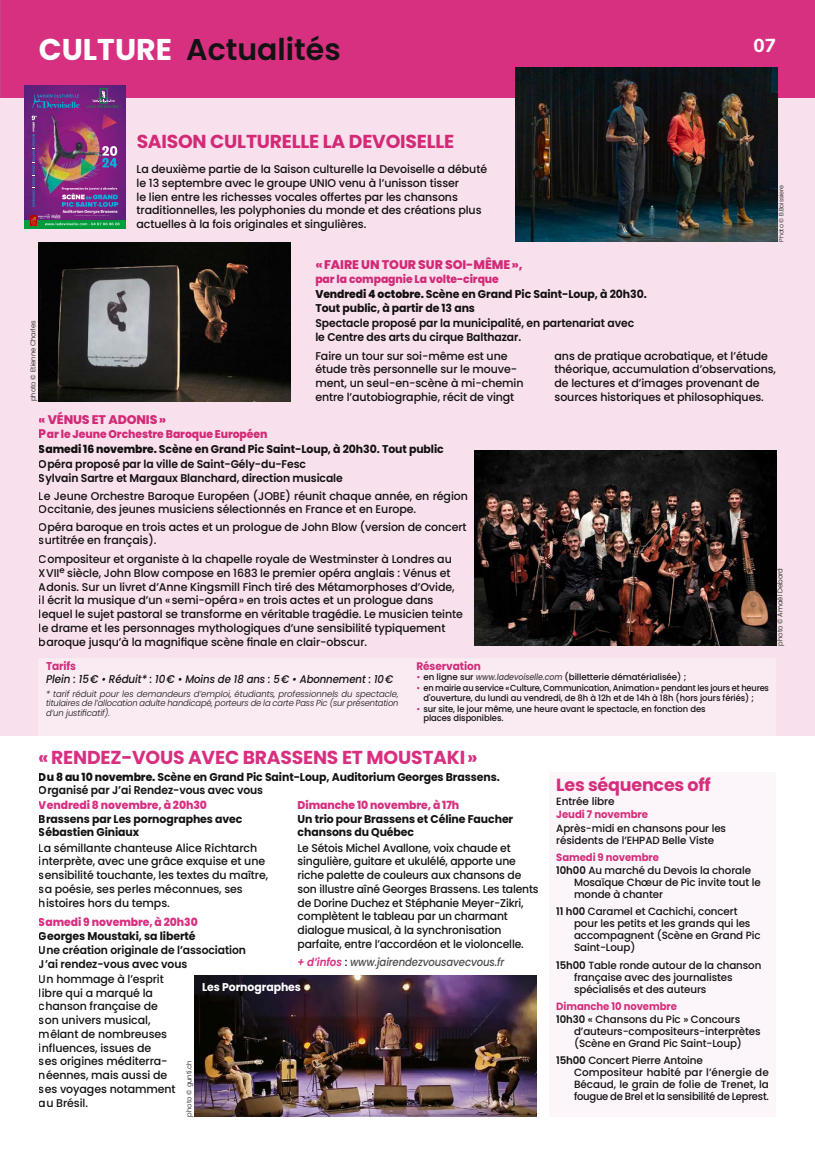
<style>
.page{position:relative;width:815px;height:1152px;background:#fff}
.page>*{position:absolute;margin:0;border:0;box-sizing:border-box;transform-origin:0 0}
.t1{font:600 30px "Poppins";color:#131313}
.t2{font:700 30px "Poppins";color:#fff}
.t3{font:700 18.75px "Poppins";letter-spacing:-.01em;color:#d83081}
.t4{font:800 18.75px "Nunito Sans";color:#fff}
.t5{font:700 17.5px "Poppins";letter-spacing:-.01em;color:#d83081}
.t6{font:800 12.5px "Poppins";letter-spacing:-.01em;color:#d83081}
.t7{font:500 11.25px/13.8px "Poppins";letter-spacing:-.01em;color:#131313}
.t8{font:700 11.25px/15.2px "Poppins";letter-spacing:-.01em;color:#131313}
.t9{font:500 11.25px/13.8px "Poppins";letter-spacing:-.01em;color:#131313;scale:.96 1}
.t10{font:600 11.25px/13.8px "Poppins";letter-spacing:-.01em;color:#131313;scale:.96 1}
.t11{font:800 11.25px "Poppins";letter-spacing:-.01em;color:#d83081;scale:.96 1}
.t12{font:italic 500 11.25px "Poppins";letter-spacing:-.01em;color:#4b4b4a;scale:.9 1}
.t13{font:700 11.25px "Poppins";letter-spacing:-.01em;color:#fff}
.t14{font:700 11.25px "Poppins";letter-spacing:-.015em;color:#d83081;scale:.94 1}
.t15{font:italic 500 11px "Poppins";letter-spacing:-.01em;color:#131313;scale:.92 1}
.t16{font:700 11px "Poppins";letter-spacing:-.01em;color:#d83081;scale:.96 1}
.t17{font:500 10.5px/12px "Poppins";letter-spacing:-.01em;color:#131313}
.t18{font:700 10.5px "Poppins";letter-spacing:-.01em;color:#d83081}
.t19{font:italic 300 8.75px/9.8px "Poppins";letter-spacing:-.015em;color:#131313;text-align:justify}
.t20{font:500 8.75px/9.8px "Poppins";letter-spacing:-.01em;color:#131313;scale:.94 1}
.t21{font:500 8.75px/9.8px "Poppins";letter-spacing:-.01em;color:#131313;scale:.96 1}
.t22{font:500 8.75px "Poppins";letter-spacing:-.01em;color:#131313}
.t23{font:300 6.88px "Poppins";letter-spacing:-.01em;color:#131313}
.t24{font:300 6.25px "Poppins";letter-spacing:-.01em;color:#131313}
.s1{font-weight:800;color:#d83081}
.s2{font-weight:800}
.s3{font-weight:800;font-size:12.5px;color:#d83081}
.s4{font-weight:600}
.s5{color:#d83081}
.s6{font-style:italic;color:#4b4b4a}
.s7{font-size:11.25px}
.s8{font-weight:700;color:#d83081}
.s9{font-weight:600;color:#d83081}
.s10{font-style:normal;color:#131313}
</style>
<div class="page">
<div style="left:0;top:68px;width:815px;height:667px;background:#f8e1ec"></div>
<div style="left:39px;top:658px;width:737px;height:77px;background:#faebf3"></div>
<div style="left:549px;top:772px;width:227px;height:344px;background:#fcf5f9"></div>
<img style="left:39px;top:242px;width:252px;height:159px">
<img style="left:475px;top:450px;width:301px;height:195px">
<img style="left:195px;top:975px;width:341px;height:141px">
<div style="left:0;top:0;width:815px;height:97px;background:#d83081"></div>
<img style="left:25px;top:85px;width:101px;height:135px">
<div style="left:25px;top:220px;width:101px;height:8px;background:#009c3b"></div>
<svg style="left:32px;top:94px;width:48px;height:14px"></svg>
<img style="left:25px;top:116px;width:94px;height:113px">
<svg style="left:87px;top:85px;width:41px;height:23px"></svg>
<img style="left:516px;top:68px;width:261px;height:174px">
<h1 class="t1" style="left:186px;top:32px;width:156px">Actualités</h1>
<h1 class="t2" style="left:39px;top:32px;width:134px">CULTURE</h1>
<h2 class="t4" style="left:753px;top:32px;width:24px">07</h2>
<p class="t23" style="left:29px;top:401px;width:83px;rotate:-90deg">photo © Etienne Charles</p>
<h2 class="t3" style="left:137px;top:131px;width:319px">SAISON CULTURELLE LA DEVOISELLE</h2>
<p class="t7" style="left:137px;top:162px;width:352px">La deuxième partie de la Saison culturelle la Devoiselle a débuté le 13 septembre avec le groupe UNIO venu à l’unisson tisser<br>le lien entre les richesses vocales offertes par les chansons traditionnelles, les polyphonies du monde et des créations plus actuelles à la fois originales et singulières.</p>
<p class="t24" style="left:778px;top:242px;width:59px;rotate:-90deg">Photo © B.Boissiere</p>
<p class="t6" style="left:315px;top:257px;width:209px">«FAIRE UN TOUR SUR SOI-MÊME»,</p>
<p class="t8" style="left:315px;top:271px;width:333px"><span class="s1">par la compagnie La volte-cirque<br></span><span class="s2">Vendredi 4 octobre.</span> Scène en Grand Pic Saint-Loup, à 20h30.</p>
<p class="t8" style="left:315px;top:300px;width:161px">Tout public, à partir de 13 ans</p>
<p class="t10" style="left:315px;top:316px;width:334px">Spectacle proposé par la municipalité, en partenariat avec le Centre des arts du cirque Balthazar.</p>
<p class="t7" style="left:315px;top:349px;width:210px">Faire un tour sur soi-même est une étude très personnelle sur le mouve&shy;ment, un seul-en-scène à mi-chemin entre l’autobiographie, récit de vingt</p>
<p class="t7" style="left:555px;top:349px;width:223px">ans de pratique acrobatique, et l’étude théorique, accumulation d’observations, de lectures et d’images provenant de sources historiques et philosophiques.</p>
<p class="t6" style="left:39px;top:412px;width:129px">«VÉNUS ET ADONIS»</p>
<p class="t8" style="left:39px;top:426px;width:406px"><span class="s3">P</span><span class="s1">ar le Jeune Orchestre Baroque Européen<br></span><span class="s2">Samedi 16 novembre.</span> Scène en Grand Pic Saint-Loup, à 20h30. Tout public<br><span class="s4">Opéra proposé par la ville de Saint-Gély-du-Fesc</span></p>
<p class="t10" style="left:39px;top:471px;width:318px">Sylvain Sartre et Margaux Blanchard, direction musicale</p>
<p class="t7" style="left:39px;top:489px;width:430px">Le Jeune Orchestre Baroque Européen (JOBE) réunit chaque année, en région<br>Occitanie, des jeunes musiciens sélectionnés en France et en Europe.</p>
<p class="t7" style="left:39px;top:520px;width:429px">Opéra baroque en trois actes et un prologue de John Blow (version de concert surtitrée en français).</p>
<p class="t7" style="left:39px;top:552px;width:425px">Compositeur et organiste à la chapelle royale de Westminster à Londres au XVII<sup>e</sup> siècle, John Blow compose en 1683 le premier opéra anglais : Vénus et Adonis. Sur un livret d’Anne Kingsmill Finch tiré des Métamorphoses d’Ovide, il écrit la musique d’un «semi-opéra» en trois actes et un prologue dans lequel le sujet pastoral se transforme en véritable tragédie. Le musicien teinte le drame et les personnages mythologiques d’une sensibilité typiquement baroque jusqu’à la magnifique scène finale en clair-obscur.</p>
<p class="t16" style="left:416px;top:659px;width:69px">Réservation</p>
<p class="t22" style="left:416px;top:671px;width:272px"><span class="s5">•</span> en ligne sur <span class="s6">www.ladevoiselle.com</span> (billetterie dématérialisée) ;</p>
<p class="t20" style="left:423px;top:683px;width:369px;text-indent:-7px"><span class="s5">•</span> en mairie au service «Culture, Communication, Animation» pendant les jours et heures d'ouverture, du lundi au vendredi, de 8h à 12h et de 14h à 18h (hors jours fériés) ;</p>
<p class="t21" style="left:423px;top:704px;width:295px;text-indent:-7px"><span class="s5">•</span> sur site, le jour même, une heure avant le spectacle, en fonction des places disponibles.</p>
<h2 class="t3" style="left:39px;top:746px;width:440px">«RENDEZ-VOUS AVEC BRASSENS ET MOUSTAKI»</h2>
<p class="t8" style="left:39px;top:770px;width:462px;line-height:13.8px"><span class="s2">Du 8 au 10 novembre.</span> Scène en Grand Pic Saint-Loup, Auditorium Georges Brassens.<br><span class="s4">Organisé par J’ai Rendez-vous avec vous</span></p>
<p class="t11" style="left:39px;top:798px;width:176px">Vendredi 8 novembre, à 20h30</p>
<p class="t8" style="left:39px;top:812px;width:205px;line-height:13.8px">Brassens par Les pornographes avec<br>Sébastien Giniaux</p>
<p class="t7" style="left:39px;top:841px;width:231px">La sémillante chanteuse Alice Richtarch interprète, avec une grâce exquise et une sensibilité touchante, les textes du maître, sa poésie, ses perles méconnues, ses histoires hors du temps.</p>
<p class="t11" style="left:39px;top:916px;width:167px">Samedi 9 novembre, à 20h30</p>
<p class="t8" style="left:39px;top:928px;width:158px">Georges Moustaki, sa liberté</p>
<p class="t10" style="left:39px;top:943px;width:217px">Une création originale de l’association<br>J’ai rendez-vous avec vous</p>
<p class="t7" style="left:39px;top:972px;width:138px">Un hommage à l’esprit libre qui a marqué la chanson française de son univers musical, mêlant de nombreuses influences, issues de<br>ses origines méditerra&shy;néennes, mais aussi de ses voyages notamment au Brésil.</p>
<p class="t14" style="left:46px;top:659px;width:33px">Tarifs</p>
<p class="t15" style="left:46px;top:673px;width:379px"><span class="s7">Plein : 15€</span> • <span class="s7">Réduit* : 10€</span> • Moins de 18 ans : 5€ • Abonnement : 10€</p>
<p class="t19" style="left:46px;top:688px;width:354px">* tarif réduit pour les demandeurs d’emploi, étudiants, professionnels du spectacle, titulaires de l’allocation adulte handicapé, porteurs de la carte Pass Pic (sur présentation d’un justificatif).</p>
<h3 class="t5" style="left:556px;top:775px;width:156px">Les séquences off</h3>
<p class="t17" style="left:556px;top:795px;width:60px">Entrée libre</p>
<p class="t18" style="left:556px;top:808px;width:93px">Jeudi 7 novembre</p>
<p class="t17" style="left:556px;top:822px;width:171px">Après-midi en chansons pour les résidents de l’EHPAD Belle Viste</p>
<p class="t17" style="left:556px;top:850px;width:196px;line-height:13.5px"><span class="s8">Samedi 9 novembre<br></span><span class="s4">10h00</span> Au marché du Devois la chorale</p>
<p class="t17" style="left:574px;top:876px;width:188px">Mosaïque Chœur de Pic invite tout le monde à chanter</p>
<p class="t17" style="left:574px;top:905px;width:188px;text-indent:-18px"><span class="s4">11 h00</span> Caramel et Cachichi, concert pour les petits et les grands qui les accompagnent (Scène en Grand Pic<br>Saint-Loup)</p>
<p class="t17" style="left:574px;top:959px;width:189px;text-indent:-18px"><span class="s4">15h00</span> Table ronde autour de la chanson française avec des journalistes spécialisés et des auteurs</p>
<p class="t17" style="left:556px;top:999px;width:186px;line-height:13.5px"><span class="s8">Dimanche 10 novembre<br></span><span class="s4">10h30</span> « Chansons du Pic » Concours</p>
<p class="t17" style="left:574px;top:1025px;width:188px">d’auteurs-compositeurs-interprètes (Scène en Grand Pic Saint-Loup)</p>
<p class="t17" style="left:574px;top:1054px;width:196px;text-indent:-18px"><span class="s4">15h00</span> Concert Pierre Antoine Compositeur habité par l’énergie de Bécaud, le grain de folie de Trenet, la fougue de Brel et la sensibilité de Leprest.</p>
<p class="t11" style="left:298px;top:798px;width:170px">Dimanche 10 novembre, à 17h</p>
<p class="t8" style="left:298px;top:812px;width:217px;line-height:13.8px">Un trio pour Brassens et Céline Faucher chansons du Québec</p>
<p class="t9" style="left:298px;top:841px;width:253px">Le Sétois Michel Avallone, voix chaude et singulière, guitare et ukulélé, apporte une riche palette de couleurs aux chansons de son illustre aîné Georges Brassens. Les talents de Dorine Duchez et Stéphanie Meyer-Zikri, complètent le tableau par un charmant dialogue musical, à la synchronisation parfaite, entre l’accordéon et le violoncelle.</p>
<p class="t12" style="left:298px;top:955px;width:231px"><span class="s9">+ d’infos</span> <span class="s10">:</span> www.jairendezvousavecvous.fr</p>
<p class="t13" style="left:202px;top:980px;width:100px">Les Pornographes</p>
<p class="t23" style="left:185px;top:1116px;width:57px;rotate:-90deg">photo © gunti.ch</p>
<p class="t23" style="left:776px;top:645px;width:79px;rotate:-90deg">photo © Amaël Debord</p>
</div>
